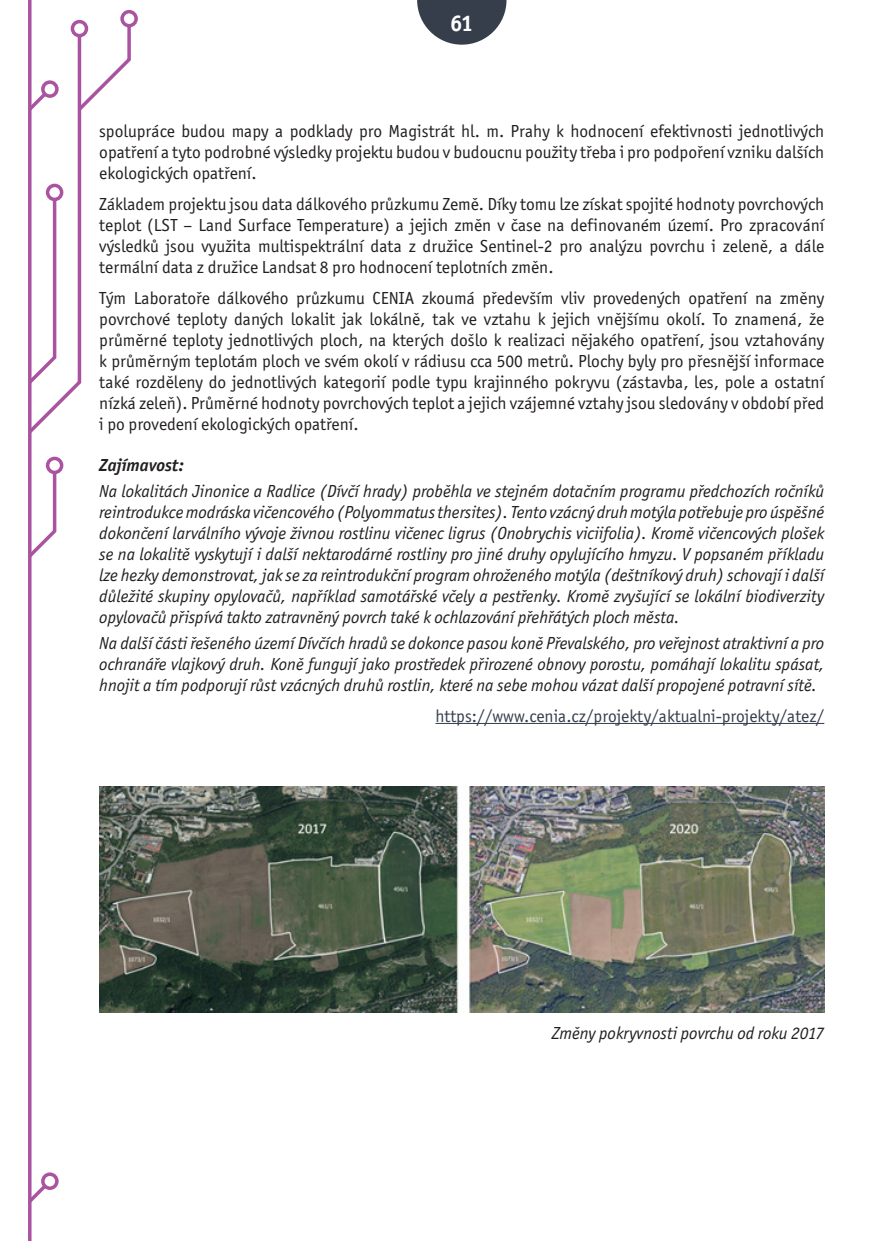
<style>
.page{position:relative;width:874px;height:1241px;background:#fff}
.page>*{position:absolute;margin:0;border:0;box-sizing:border-box;transform-origin:0 0}
.t1{font:700 22.75px "Officina Sans Itc TOT";color:#fff}
.Text{font:17.5px/21px "Officina Sans Itc TOT";color:#231f20;text-align:justify}
.Odpověď{font:italic 17.5px/21px "Officina Sans Itc TOT";color:#231f20;text-align:justify}
.text_vpravo_bez_meze{font:17.5px "Officina Sans Itc TOT";color:#363d4b}
.Grafický_prvek_nadpi{font:italic 17.5px "Officina Sans Itc TOT";color:#231f20}
.Otázka{font:italic 700 17.5px "Officina Sans Itc TOT";color:#231f20}
</style>
<div class="page">
<svg style="left:28px;top:0;width:4px;height:1240px;background:#b468ac"></svg>
<div style="left:71px;top:20px;width:17px;height:17px;border:4px solid #aa54a1;border-radius:50%"></div>
<svg style="left:28px;top:469px;width:30px;height:92px"></svg>
<div style="left:46px;top:456px;width:17px;height:18px;border:4px solid #aa54a1;border-radius:50%"></div>
<svg style="left:28px;top:1180px;width:22px;height:25px"></svg>
<div style="left:41px;top:1172px;width:18px;height:17px;border:4px solid #aa54a1;border-radius:50%"></div>
<svg style="left:28px;top:22px;width:104px;height:415px"></svg>
<div style="left:120px;top:10px;width:18px;height:17px;border:4px solid #aa54a1;border-radius:50%"></div>
<svg style="left:417px;top:0;width:89px;height:45px"></svg>
<hr style="left:435px;top:722px;width:388px;height:1px;background:#363d4b">
<img style="left:100px;top:786px;width:723px;height:226px">
<h1 class="t1" style="left:450px;top:9px;width:25px">61</h1>
<p class="Text" style="left:99px;top:120px;width:726px">spolupráce budou mapy a podklady pro Magistrát hl. m. Prahy k hodnocení efektivnosti jednotlivých opatření a tyto podrobné výsledky projektu budou v budoucnu použity třeba i pro podpoření vzniku dalších ekologických opatření.</p>
<p class="Text" style="left:99px;top:193px;width:726px">Základem projektu jsou data dálkového průzkumu Země. Díky tomu lze získat spojité hodnoty povrchových teplot (LST – Land Surface Temperature) a jejich změn v čase na definovaném území. Pro zpracování výsledků jsou využita multispektrální data z družice Sentinel-2 pro analýzu povrchu i zeleně, a dále termální data z družice Landsat 8 pro hodnocení teplotních změn.</p>
<p class="Text" style="left:99px;top:287px;width:726px">Tým Laboratoře dálkového průzkumu CENIA zkoumá především vliv provedených opatření na změny povrchové teploty daných lokalit jak lokálně, tak ve vztahu k jejich vnějšímu okolí. To znamená, že průměrné teploty jednotlivých ploch, na kterých došlo k realizaci nějakého opatření, jsou vztahovány k průměrným teplotám ploch ve svém okolí v rádiusu cca 500 metrů. Plochy byly pro přesnější informace také rozděleny do jednotlivých kategorií podle typu krajinného pokryvu (zástavba, les, pole a ostatní nízká zeleň). Průměrné hodnoty povrchových teplot a jejich vzájemné vztahy jsou sledovány v období před i po provedení ekologických opatření.</p>
<p class="Otázka" style="left:99px;top:454px;width:86px">Zajímavost:</p>
<p class="Odpověď" style="left:99px;top:480px;width:726px">Na lokalitách Jinonice a Radlice (Dívčí hrady) proběhla ve stejném dotačním programu předchozích ročníků reintrodukce modráska vičencového (Polyommatus thersites). Tento vzácný druh motýla potřebuje pro úspěšné dokončení larválního vývoje živnou rostlinu vičenec ligrus (Onobrychis viciifolia). Kromě vičencových plošek se na lokalitě vyskytují i další nektarodárné rostliny pro jiné druhy opylujícího hmyzu. V popsaném příkladu lze hezky demonstrovat, jak se za reintrodukční program ohroženého motýla (deštníkový druh) schovají i další důležité skupiny opylovačů, například samotářské včely a pestřenky. Kromě zvyšující se lokální biodiverzity opylovačů přispívá takto zatravněný povrch také k ochlazování přehřátých ploch města.</p>
<p class="Odpověď" style="left:99px;top:632px;width:726px">Na další části řešeného území Dívčích hradů se dokonce pasou koně Převalského, pro veřejnost atraktivní a pro ochranáře vlajkový druh. Koně fungují jako prostředek přirozené obnovy porostu, pomáhají lokalitu spásat, hnojit a tím podporují růst vzácných druhů rostlin, které na sebe mohou vázat další propojené potravní sítě.</p>
<p class="text_vpravo_bez_meze" style="left:435px;top:705px;width:390px">https://www.cenia.cz/projekty/aktualni-projekty/atez/</p>
<p class="Grafický_prvek_nadpi" style="left:552px;top:1022px;width:273px">Změny pokryvnosti povrchu od roku 2017</p>
</div>
